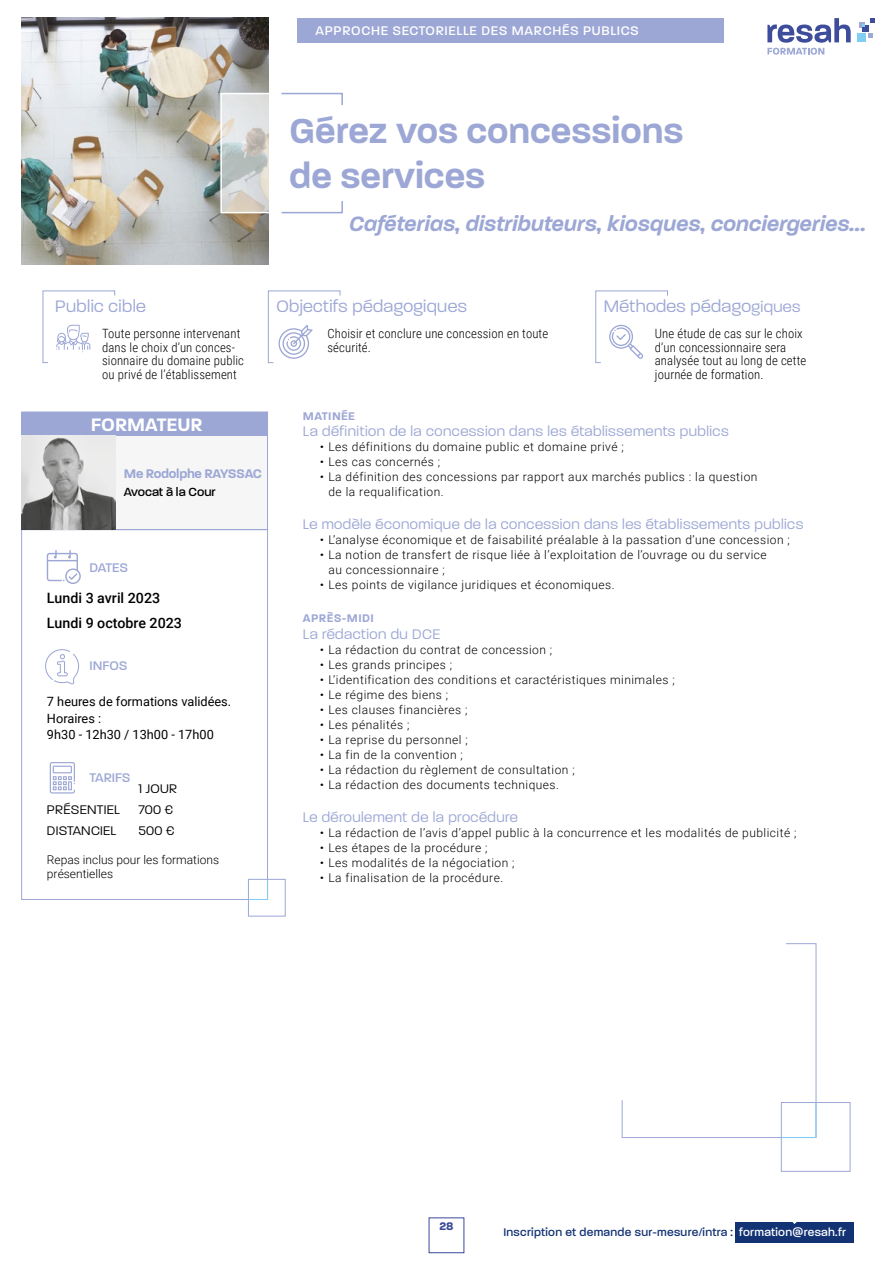
<style>
.page{position:relative;width:893px;height:1263px;background:#fff}
.page>*{position:absolute;margin:0;border:0;box-sizing:border-box;transform-origin:0 0}
.Titre_Formation_-_01{font:600 37.5px/45px "Paralucent";color:#9ca7d5}
.Sous-Titre_Formation{font:italic 600 22.5px "Paralucent";color:#9ca7d5}
.Titre_Formation_-_01-2{font:600 19.5px "Paralucent";color:#fff}
.Titres_-_Pub___Obj{font:300 18px "Paralucent";letter-spacing:.02em;color:#9ca7d5}
.Programme_-_Session{font:300 15px "Paralucent";letter-spacing:.03em;color:#9ca7d5}
.Dates{font:500 14.25px "Roboto";color:#000}
.t1{font:500 13.5px "Paralucent";letter-spacing:.05em;color:#fff}
.Jours___Tarifs{font:300 13.5px "Paralucent";letter-spacing:.02em;color:#000}
.Intervenants{font:600 13.5px "Paralucent";letter-spacing:-.02em;color:#9ca7d5}
.Dates___Infos___Tari{font:500 13.5px "Paralucent";color:#9ca7d5}
.Descriptif_-_Pub___O{font:300 12.75px/13.5px "Roboto Condensed";letter-spacing:.01em;color:#000}
.Infos{font:12.75px/16.5px "Roboto";color:#000}
.Intervenants-2{font:500 12.75px "Paralucent";color:#000}
.Repas{font:300 12px/15px "Roboto";letter-spacing:.04em;color:#000}
.t2{font:500 12px "Paralucent";letter-spacing:.025em;color:#123274}
.Repas-2{font:300 12px/14.4px "Roboto";color:#000}
.Programme_-_Session-2{font:600 12px "Paralucent";letter-spacing:.03em;color:#9ca7d5}
.t3{font:700 11.85px "Paralucent";color:#3a4a99}
.s1{font-size:16.5px}
.s2{font-family:"Raleway";font-weight:700}
.s3{color:#fff}
</style>
<div class="page">
<img style="left:21px;top:18px;width:248px;height:246px">
<svg style="left:223px;top:96px;width:46px;height:114px;background:#d2d3d0"></svg>
<div style="left:220px;top:93px;width:63px;height:120px;border:2px solid #fff"></div>
<div style="left:281px;top:93px;width:62px;height:120px;border:2px solid #9ca7d5"></div>
<div style="left:318px;top:105px;width:56px;height:96px;background:#fff"></div>
<div style="left:298px;top:18px;width:426px;height:25px;background:#9ca7d5"></div>
<svg style="left:42px;top:290px;width:74px;height:73px"></svg>
<svg style="left:267px;top:290px;width:74px;height:73px"></svg>
<svg style="left:595px;top:290px;width:73px;height:73px"></svg>
<svg style="left:47px;top:550px;width:34px;height:34px"></svg>
<div style="left:21px;top:412px;width:247px;height:118px;background:#f6f6f6;border:1px solid #9ca7d5"></div>
<div style="left:21px;top:412px;width:247px;height:24px;background:#9ca7d5"></div>
<svg style="left:45px;top:649px;width:34px;height:35px"></svg>
<svg style="left:50px;top:762px;width:25px;height:31px"></svg>
<div style="left:21px;top:529px;width:247px;height:371px;border:1px solid #9ca7d5"></div>
<div style="left:248px;top:879px;width:38px;height:37px;border:1px solid #9ca7d5"></div>
<svg style="left:248px;top:879px;width:20px;height:21px"></svg>
<img style="left:22px;top:436px;width:93px;height:93px">
<div style="left:781px;top:1102px;width:69px;height:70px;border:1px solid #9ca7d5"></div>
<svg style="left:621px;top:943px;width:196px;height:195px"></svg>
<div style="left:735px;top:1222px;width:119px;height:20px;background:#123274"></div>
<div style="left:857px;top:33px;width:9px;height:9px;background:#82cef3"></div>
<div style="left:862px;top:25px;width:7px;height:7px;background:#3d4c9b"></div>
<svg style="left:868px;top:33px;width:4px;height:5px"></svg>
<svg style="left:859px;top:18px;width:16px;height:9px"></svg>
<svg style="left:767px;top:18px;width:84px;height:37px"></svg>
<p class="t1" style="left:315px;top:23px;width:325px">APPROCHE SECTORIELLE DES MARCHÉS PUBLICS</p>
<p class="Titre_Formation_-_01" style="left:289px;top:109px;width:396px">Gérez vos concessions de services</p>
<p class="Sous-Titre_Formation" style="left:349px;top:210px;width:519px">Caféterias, distributeurs, kiosques, conciergeries…</p>
<p class="Titres_-_Pub___Obj" style="left:55px;top:296px;width:92px">Public cible</p>
<p class="Titres_-_Pub___Obj" style="left:276px;top:296px;width:192px">Objectifs pédagogiques</p>
<p class="Titres_-_Pub___Obj" style="left:604px;top:296px;width:198px">Méthodes pédago<span class="s1">giques</span></p>
<p class="Descriptif_-_Pub___O" style="left:102px;top:326px;width:144px">Toute personne intervenant dans le choix d’un conces&shy;sionnaire du domaine public ou privé de l’établissement</p>
<p class="Descriptif_-_Pub___O" style="left:327px;top:326px;width:222px">Choisir et conclure une concession en toute sécurité.</p>
<p class="Descriptif_-_Pub___O" style="left:655px;top:326px;width:153px">Une étude de cas sur le choix d’un concessionnaire sera analysée tout au long de cette journée de formation.</p>
<p class="Programme_-_Session-2" style="left:303px;top:409px;width:54px">MATINÉE</p>
<p class="Programme_-_Session" style="left:303px;top:423px;width:427px">La définition de la concession dans les établissements publics</p>
<p class="Repas" style="left:320px;top:439px;width:305px"><span class="s2">•</span> Les définitions du domaine public et domaine privé ;</p>
<p class="Repas" style="left:320px;top:454px;width:122px"><span class="s2">•</span> Les cas concernés ;</p>
<p class="Repas" style="left:328px;top:469px;width:431px;text-indent:-9px"><span class="s2">•</span> La définition des concessions par rapport aux marchés publics : la question de la requalification.</p>
<p class="Programme_-_Session" style="left:303px;top:516px;width:502px">Le modèle économique de la concession dans les établissements publics</p>
<p class="Repas" style="left:320px;top:532px;width:471px"><span class="s2">•</span> L’analyse économique et de faisabilité préalable à la passation d’une concession ;</p>
<p class="Repas" style="left:328px;top:547px;width:440px;text-indent:-9px"><span class="s2">•</span> La notion de transfert de risque liée à l’exploitation de l’ouvrage ou du service au concessionnaire ;</p>
<p class="Repas" style="left:320px;top:577px;width:296px"><span class="s2">•</span> Les points de vigilance juridiques et économiques.</p>
<p class="Programme_-_Session-2" style="left:303px;top:611px;width:72px">APRÈS-MIDI</p>
<p class="Programme_-_Session" style="left:303px;top:625px;width:139px">La rédaction du DCE</p>
<p class="Repas" style="left:320px;top:642px;width:234px"><span class="s2">•</span> La rédaction du contrat de concession ;</p>
<p class="Repas" style="left:320px;top:657px;width:134px"><span class="s2">•</span> Les grands principes ;</p>
<p class="Repas" style="left:320px;top:672px;width:356px"><span class="s2">•</span> L’identification des conditions et caractéristiques minimales ;</p>
<p class="Repas" style="left:320px;top:687px;width:130px"><span class="s2">•</span> Le régime des biens ;</p>
<p class="Repas" style="left:320px;top:702px;width:149px"><span class="s2">•</span> Les clauses financières ;</p>
<p class="Repas" style="left:320px;top:717px;width:91px"><span class="s2">•</span> Les pénalités ;</p>
<p class="Repas" style="left:320px;top:732px;width:149px"><span class="s2">•</span> La reprise du personnel ;</p>
<p class="Repas" style="left:320px;top:747px;width:144px"><span class="s2">•</span> La fin de la convention ;</p>
<p class="Repas" style="left:320px;top:762px;width:256px"><span class="s2">•</span> La rédaction du règlement de consultation ;</p>
<p class="Repas" style="left:320px;top:777px;width:241px"><span class="s2">•</span> La rédaction des documents techniques.</p>
<p class="Programme_-_Session" style="left:303px;top:808px;width:216px">Le déroulement de la procédure</p>
<p class="Repas" style="left:320px;top:825px;width:478px"><span class="s2">•</span> La rédaction de l’avis d’appel public à la concurrence et les modalités de publicité ;</p>
<p class="Repas" style="left:320px;top:840px;width:169px"><span class="s2">•</span> Les étapes de la procédure ;</p>
<p class="Repas" style="left:320px;top:855px;width:196px"><span class="s2">•</span> Les modalités de la négociation ;</p>
<p class="Repas" style="left:320px;top:870px;width:185px"><span class="s2">•</span> La finalisation de la procédure.</p>
<p class="Titre_Formation_-_01-2" style="left:91px;top:413px;width:113px">FORMATEUR</p>
<p class="Intervenants" style="left:124px;top:466px;width:140px">Me Rodolphe RAYSSAC</p>
<p class="Intervenants-2" style="left:124px;top:484px;width:93px">Avocat à la Cour</p>
<p class="Dates___Infos___Tari" style="left:90px;top:559px;width:40px">DATES</p>
<p class="Dates" style="left:47px;top:587px;width:115px">Lundi 3 avril 2023</p>
<p class="Dates" style="left:47px;top:612px;width:137px">Lundi 9 octobre 2023</p>
<p class="Dates___Infos___Tari" style="left:90px;top:657px;width:40px">INFOS</p>
<p class="Infos" style="left:47px;top:693px;width:186px">7 heures de formations validées.<br>Horaires :<br>9h30 - 12h30 / 13h00 - 17h00</p>
<p class="Dates___Infos___Tari" style="left:90px;top:770px;width:43px">TARIFS</p>
<p class="Jours___Tarifs" style="left:138px;top:780px;width:40px">1 JOUR</p>
<p class="Jours___Tarifs" style="left:47px;top:801px;width:74px">PRÉSENTIEL</p>
<p class="Jours___Tarifs" style="left:138px;top:801px;width:36px">700 €</p>
<p class="Jours___Tarifs" style="left:47px;top:822px;width:71px">DISTANCIEL</p>
<p class="Jours___Tarifs" style="left:138px;top:822px;width:37px">500 €</p>
<p class="Repas-2" style="left:47px;top:852px;width:174px">Repas inclus pour les formations présentielles</p>
<p class="t3" style="left:439px;top:1219px;width:16px">28</p>
<p class="t2" style="left:503px;top:1225px;width:344px">Inscription et demande sur-mesure/intra : <span class="s3">formation@resah.fr</span></p>
</div>
